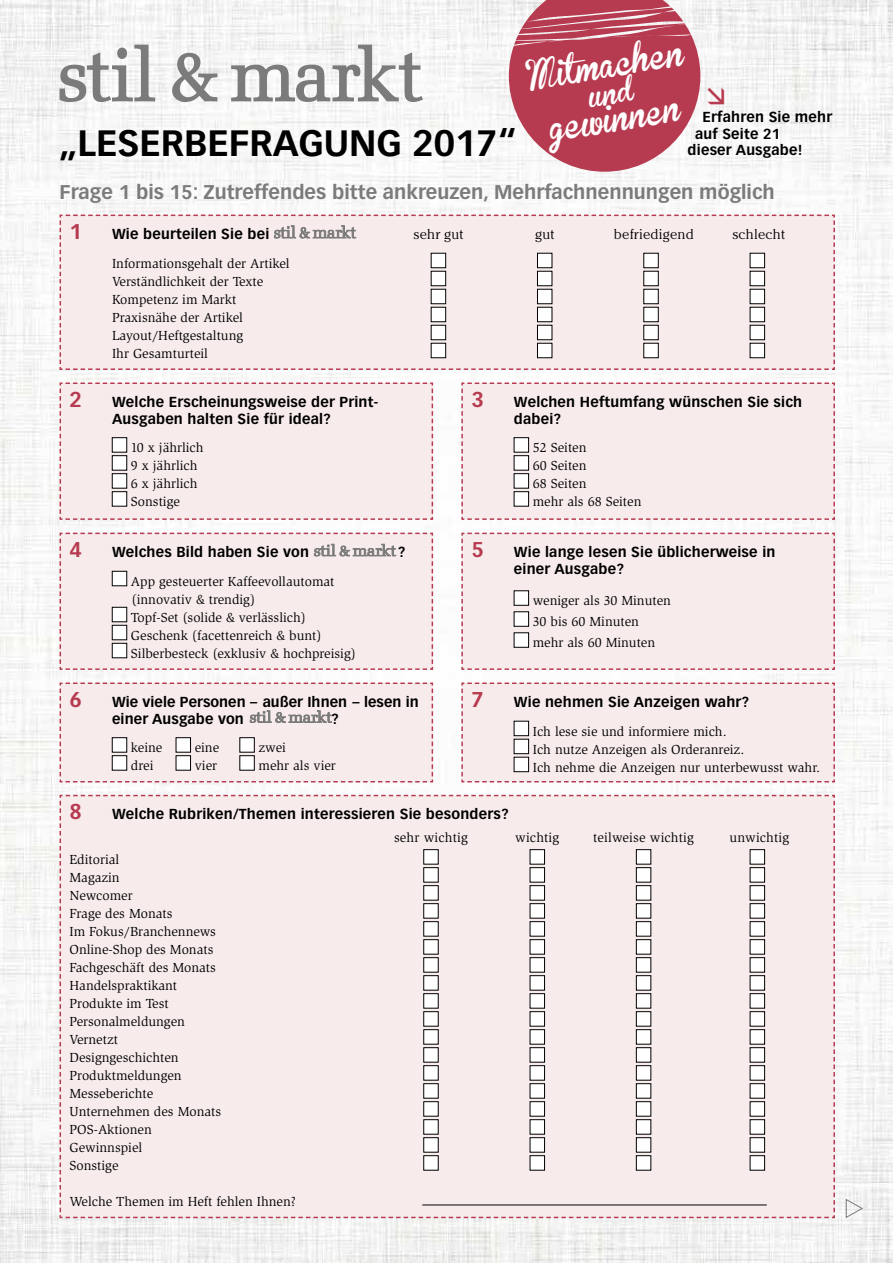
<style>
.page{position:relative;width:893px;height:1263px;background:#fff}
.page>*{position:absolute;margin:0;border:0;box-sizing:border-box;transform-origin:0 0}
.t1{font:700 36px "Vectora LT";color:#000}
.t2{font:28.95px "Brannboll Fet";color:#fff}
.t3{font:700 21px "Vectora LT";color:#b73b50}
.t4{font:700 19.5px "Vectora LT";color:#7a7b7a}
.t5{font:700 14.25px/16.5px "Vectora LT";letter-spacing:.015em;color:#000}
.t6{font:300 14.25px "Cheltenham LT";letter-spacing:.015em;color:#000}
.t7{font:13.5px/18px "Slimbach LT";color:#000}
</style>
<div class="page">
<img style="left:0;top:0;width:893px;height:1263px">
<div style="left:59px;top:382px;width:375px;height:139px;background:#f7eceb"></div>
<div style="left:461px;top:382px;width:375px;height:139px;background:#f7eceb"></div>
<div style="left:461px;top:532px;width:375px;height:139px;background:#f7eceb"></div>
<div style="left:461px;top:682px;width:375px;height:101px;background:#f7eceb"></div>
<svg style="left:59px;top:44px;width:365px;height:59px"></svg>
<svg style="left:60px;top:215px;width:775px;height:155px;background:#f2e6e6"></svg>
<svg style="left:59px;top:682px;width:375px;height:101px;background:#f1e5e4"></svg>
<div style="left:60px;top:533px;width:373px;height:137px;background:#f7eceb"></div>
<svg style="left:59px;top:794px;width:777px;height:425px;background:#f3e8e7"></svg>
<hr style="left:422px;top:1205px;width:345px;height:1px;background:#000">
<svg style="left:845px;top:1198px;width:18px;height:21px"></svg>
<svg style="left:708px;top:88px;width:16px;height:16px"></svg>
<svg style="left:509px;top:0;width:191px;height:172px"></svg>
<h2 class="t2" style="left:526px;top:62px;width:159px;rotate:-9deg">Mitmachen</h2>
<h2 class="t2" style="left:547px;top:113px;width:134px;rotate:-9deg">gewinnen</h2>
<p class="t5" style="left:703px;top:109px;width:131px">Erfahren Sie mehr</p>
<p class="t5" style="left:695px;top:126px;width:87px">auf Seite 21</p>
<p class="t5" style="left:688px;top:142px;width:116px">dieser Ausgabe!</p>
<h1 class="t1" style="left:60px;top:122px;width:458px">„Leserbefragung 2017“</h1>
<h3 class="t4" style="left:60px;top:180px;width:717px">Frage 1 bis 15: Zutreffendes bitte ankreuzen, Mehrfachnennungen möglich</h3>
<h3 class="t3" style="left:70px;top:219px;width:14px">1</h3>
<p class="t5" style="left:112px;top:226px;width:159px">Wie beurteilen Sie bei</p>
<p class="t6" style="left:414px;top:226px;width:51px">sehr gut</p>
<p class="t6" style="left:535px;top:226px;width:21px">gut</p>
<p class="t6" style="left:614px;top:226px;width:82px">befriedigend</p>
<p class="t6" style="left:733px;top:226px;width:54px">schlecht</p>
<p class="t7" style="left:112px;top:254px;width:179px">Informationsgehalt der Artikel<br>Verständlichkeit der Texte<br>Kompetenz im Markt<br>Praxisnähe der Artikel<br>Layout/Heftgestaltung<br>Ihr Gesamturteil</p>
<h3 class="t3" style="left:70px;top:387px;width:14px">2</h3>
<p class="t5" style="left:112px;top:394px;width:268px">Welche Erscheinungsweise der Print-</p>
<p class="t5" style="left:70px;top:410px;width:28px">A</p>
<p class="t5" style="left:123px;top:410px;width:210px">usgaben halten Sie für ideal?</p>
<p class="t7" style="left:131px;top:439px;width:74px">10 x jährlich<br>9 x jährlich<br>6 x jährlich<br>Sonstige</p>
<h3 class="t3" style="left:70px;top:537px;width:14px">4</h3>
<p class="t5" style="left:112px;top:544px;width:199px">Welches Bild haben Sie von</p>
<p class="t5" style="left:398px;top:544px;width:9px">?</p>
<p class="t7" style="left:131px;top:572px;width:227px">App gesteuerter Kaffeevollautomat (innovativ &amp; trendig)<br>Topf-Set (solide &amp; verlässlich)<br>Geschenk (facettenreich &amp; bunt)<br>Silberbesteck (exklusiv &amp; hochpreisig)</p>
<h3 class="t3" style="left:70px;top:687px;width:14px">6</h3>
<p class="t5" style="left:112px;top:694px;width:308px">Wie viele Personen – außer Ihnen – lesen in einer Ausgabe von</p>
<p class="t5" style="left:331px;top:710px;width:9px">?</p>
<p class="t7" style="left:131px;top:739px;width:33px">keine</p>
<p class="t7" style="left:195px;top:739px;width:26px">eine</p>
<p class="t7" style="left:258px;top:739px;width:29px">zwei</p>
<p class="t7" style="left:131px;top:757px;width:24px">drei</p>
<p class="t7" style="left:195px;top:757px;width:24px">vier</p>
<p class="t7" style="left:258px;top:757px;width:79px">mehr als vier</p>
<h3 class="t3" style="left:471px;top:387px;width:14px">3</h3>
<p class="t5" style="left:514px;top:394px;width:290px">Welchen Heftumfang wünschen Sie sich dabei?</p>
<p class="t7" style="left:533px;top:439px;width:110px">52 Seiten<br>60 Seiten<br>68 Seiten<br>mehr als 68 Seiten</p>
<h3 class="t3" style="left:471px;top:537px;width:14px">5</h3>
<p class="t5" style="left:514px;top:544px;width:263px">Wie lange lesen Sie üblicherweise in einer Ausgabe?</p>
<p class="t7" style="left:533px;top:590px;width:140px;line-height:21px">weniger als 30 Minuten<br>30 bis 60 Minuten mehr als 60 Minuten</p>
<h3 class="t3" style="left:471px;top:687px;width:14px">7</h3>
<p class="t5" style="left:514px;top:694px;width:237px">Wie nehmen Sie Anzeigen wahr?</p>
<p class="t7" style="left:533px;top:722px;width:289px">Ich lese sie und informiere mich.<br>Ich nutze Anzeigen als Orderanreiz.<br>Ich nehme die Anzeigen nur unterbewusst wahr.</p>
<h3 class="t3" style="left:70px;top:799px;width:14px">8</h3>
<p class="t5" style="left:112px;top:806px;width:398px">Welche Rubriken/Themen interessieren Sie besonders?</p>
<p class="t7" style="left:394px;top:828px;width:75px">sehr wichtig</p>
<p class="t7" style="left:515px;top:828px;width:46px">wichtig</p>
<p class="t7" style="left:593px;top:828px;width:102px">teilweise wichtig</p>
<p class="t7" style="left:730px;top:828px;width:61px">unwichtig</p>
<p class="t7" style="left:70px;top:851px;width:153px">Editorial<br>Magazin<br>Newcomer<br>Frage des Monats<br>Im Fokus/Branchennews<br>Online-Shop des Monats<br>Fachgeschäft des Monats<br>Handelspraktikant<br>Produkte im Test<br>Personalmeldungen<br>Vernetzt<br>Designgeschichten<br>Produktmeldungen<br>Messeberichte<br>Unternehmen des Monats<br>POS-Aktionen<br>Gewinnspiel<br>Sonstige</p>
<p class="t7" style="left:70px;top:1193px;width:228px">Welche Themen im Heft fehlen Ihnen?</p>
</div>
